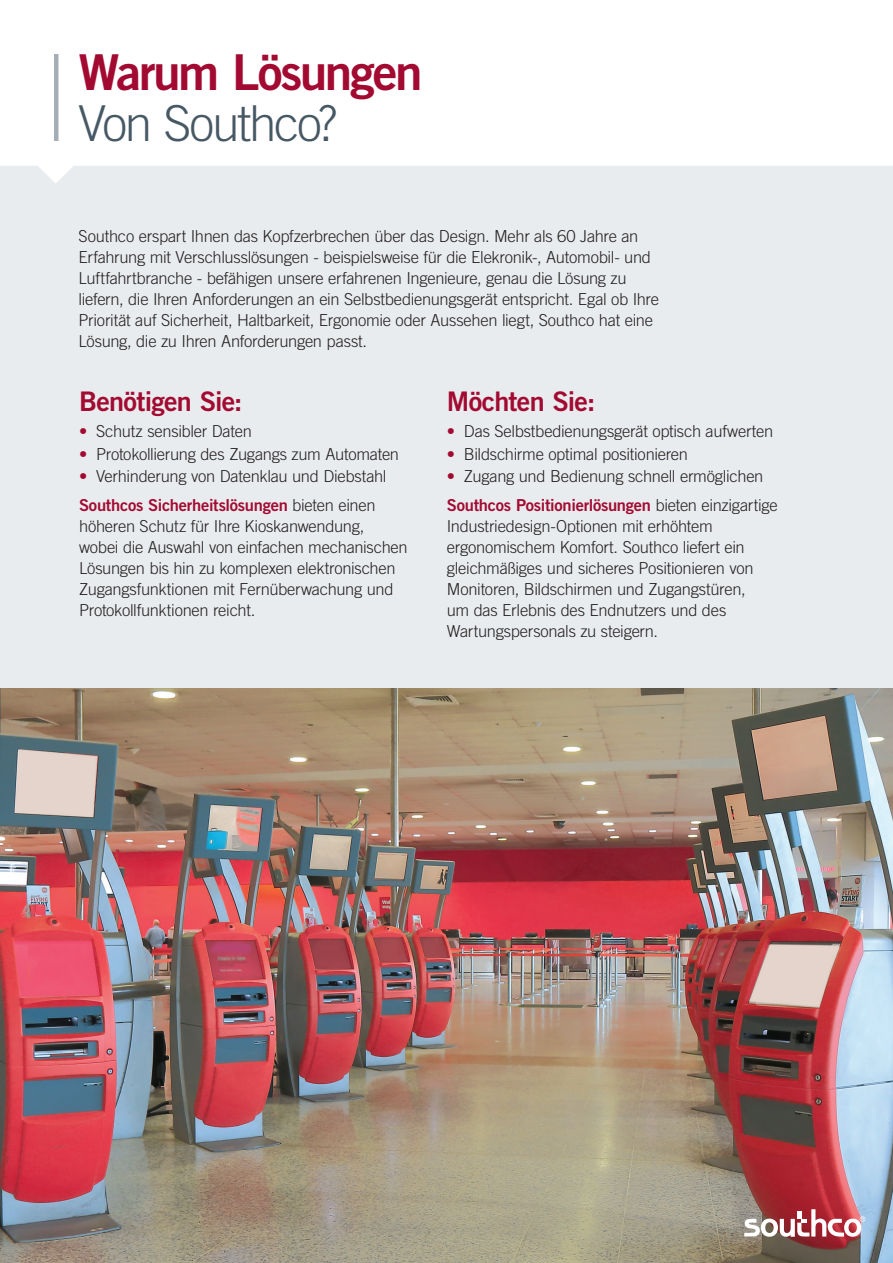
<style>
.page{position:relative;width:893px;height:1263px;background:#fff}
.page>*{position:absolute;margin:0;border:0;box-sizing:border-box;transform-origin:0 0}
.Page_Heading_1{font:49.5px "Trade Gothic LT Std Bd 2";letter-spacing:-.045em;color:#a30a32}
.Page_Heading_2_Sub{font:300 49.5px "Trade Gothic LT Std";letter-spacing:-.045em;color:#475865}
.Page_body_heading_la{font:27px "Trade Gothic LT Std Bd 2";letter-spacing:-.03em;color:#a30a32}
.Body_intro{font:300 16.5px/21px "Trade Gothic LT Std";letter-spacing:-.015em;color:#231f20}
.s1{color:#a30a32}
.s2{font-family:"Trade Gothic LT Std Bd 2";font-weight:400;color:#a30a32}
</style>
<div class="page">
<div style="left:14px;top:166px;width:879px;height:522px;background:#e9ecee"></div>
<div style="left:0;top:166px;width:14px;height:1097px;background:#e9ecee"></div>
<img style="left:0;top:688px;width:893px;height:575px">
<hr style="left:54px;top:54px;width:4px;height:87px;background:#a5adb6">
<svg style="left:744px;top:1209px;width:121px;height:28px"></svg>
<p class="Page_Heading_1" style="left:79px;top:41px;width:346px">Warum Lösungen</p>
<p class="Page_Heading_2_Sub" style="left:79px;top:94px;width:260px">Von Southco?</p>
<p class="Body_intro" style="left:79px;top:225px;width:582px">Southco erspart Ihnen das Kopfzerbrechen über das Design. Mehr als 60 Jahre an Erfahrung mit Verschlusslösungen - beispielsweise für die Elekronik-, Automobil- und Luftfahrtbranche - befähigen unsere erfahrenen Ingenieure, genau die Lösung zu liefern, die Ihren Anforderungen an ein Selbstbedienungsgerät entspricht. Egal ob Ihre Priorität auf Sicherheit, Haltbarkeit, Ergonomie oder Aussehen liegt, Southco hat eine Lösung, die zu Ihren Anforderungen passt.</p>
<p class="Page_body_heading_la" style="left:79px;top:385px;width:165px">Benötigen Sie:</p>
<p class="Body_intro" style="left:79px;top:420px;width:174px"><span class="s1">•</span> Schutz sensibler Daten</p>
<p class="Body_intro" style="left:79px;top:443px;width:322px"><span class="s1">•</span> Protokollierung des Zugangs zum Automaten</p>
<p class="Body_intro" style="left:79px;top:466px;width:309px"><span class="s1">•</span> Verhinderung von Datenklau und Diebstahl</p>
<p class="Body_intro" style="left:79px;top:494px;width:330px"><span class="s2">Southcos Sicherheitslösungen</span> bieten einen höheren Schutz für Ihre Kioskanwendung, wobei die Auswahl von einfachen mechanischen Lösungen bis hin zu komplexen elektronischen Zugangsfunktionen mit Fernüberwachung und Protokollfunktionen reicht.</p>
<p class="Page_body_heading_la" style="left:447px;top:385px;width:150px">Möchten Sie:</p>
<p class="Body_intro" style="left:447px;top:420px;width:328px"><span class="s1">•</span> Das Selbstbedienungsgerät optisch aufwerten</p>
<p class="Body_intro" style="left:447px;top:443px;width:243px"><span class="s1">•</span> Bildschirme optimal positionieren</p>
<p class="Body_intro" style="left:447px;top:466px;width:318px"><span class="s1">•</span> Zugang und Bedienung schnell ermöglichen</p>
<p class="Body_intro" style="left:447px;top:494px;width:332px"><span class="s2">Southcos Positionierlösungen</span> bieten einzigartige Industriedesign-Optionen mit erhöhtem ergonomischem Komfort. Southco liefert ein gleichmäßiges und sicheres Positionieren von Monitoren, Bildschirmen und Zugangstüren,<br>um das Erlebnis des Endnutzers und des Wartungspersonals zu steigern.</p>
</div>
